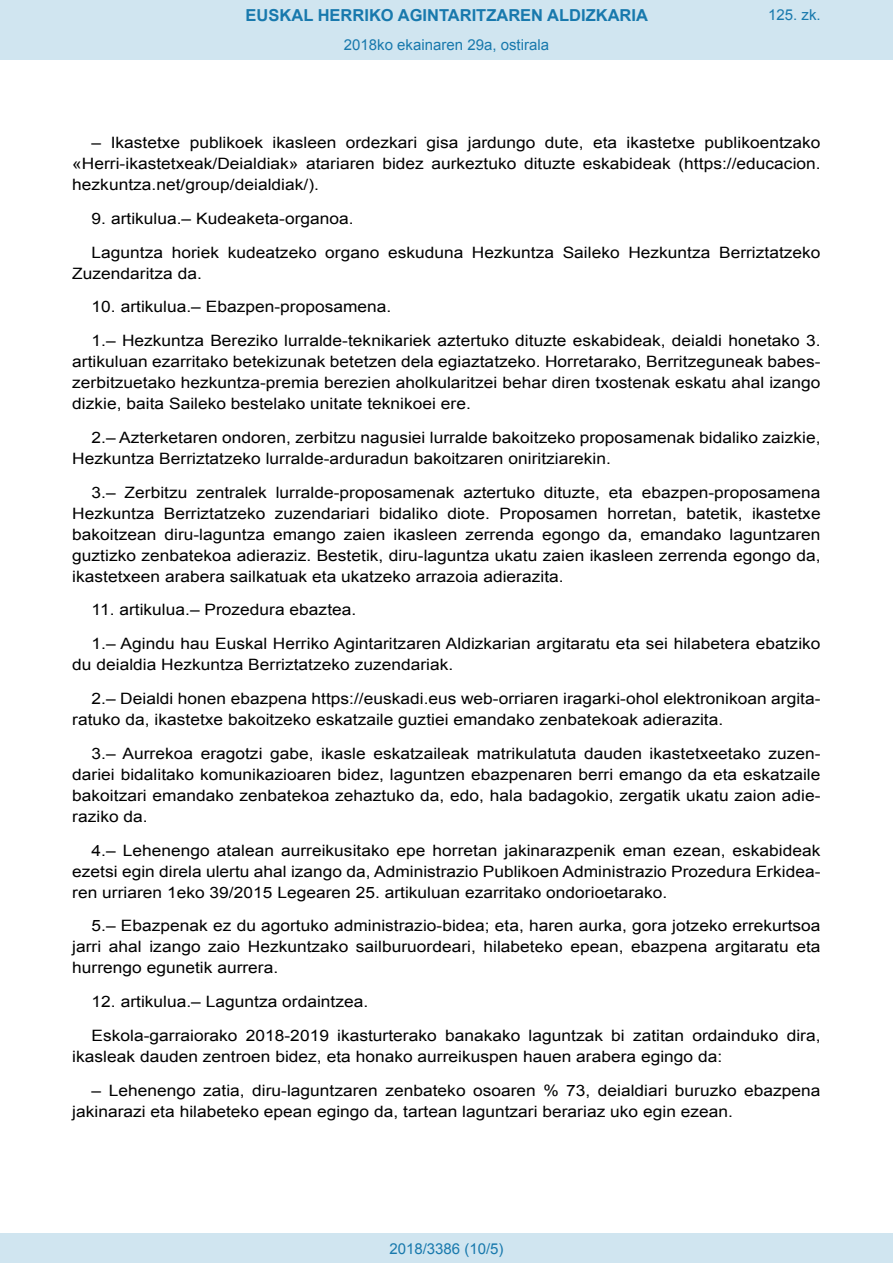
<style>
.page{position:relative;width:893px;height:1263px;background:#fff}
.page>*{position:absolute;margin:0;border:0;box-sizing:border-box;transform-origin:0 0}
.t1{font:700 16.5px "Arial";color:#1879ad}
.BOPVDetalle{font:15.6px/21px "Arial";color:#000;text-align:justify;scale:1.11 1}
.Paginacion_Centro{font:15px "Arial";color:#1879ad}
</style>
<div class="page">
<div style="left:0;top:0;width:893px;height:60px;background:#d0e5f0"></div>
<div style="left:0;top:1233px;width:893px;height:30px;background:#d0e5f0"></div>
<p class="t1" style="left:246px;top:4px;width:404px">EUSKAL HERRIKO AGINTARITZAREN ALDIZKARIA</p>
<p class="Paginacion_Centro" style="left:344px;top:35px;width:207px">2018ko ekainaren 29a, ostirala</p>
<p class="Paginacion_Centro" style="left:768px;top:5px;width:54px">125. zk.</p>
<p class="BOPVDetalle" style="left:72px;top:132px;width:676px;text-indent:19px">– Ikastetxe publikoek ikasleen ordezkari gisa jardungo dute, eta ikastetxe publikoentzako «Herri-ikastetxeak/Deialdiak» atariaren bidez aurkeztuko dituzte eskabideak (https://educacion. hezkuntza.net/group/deialdiak/).</p>
<p class="BOPVDetalle" style="left:92px;top:208px;width:238px">9. artikulua.– Kudeaketa-organoa.</p>
<p class="BOPVDetalle" style="left:72px;top:242px;width:676px;text-indent:19px">Laguntza horiek kudeatzeko organo eskuduna Hezkuntza Saileko Hezkuntza Berriztatzeko<br>Zuzendaritza da.</p>
<p class="BOPVDetalle" style="left:92px;top:297px;width:272px">10. artikulua.– Ebazpen-proposamena.</p>
<p class="BOPVDetalle" style="left:72px;top:330px;width:676px;text-indent:19px">1.– Hezkuntza Bereziko lurralde-teknikariek aztertuko dituzte eskabideak, deialdi honetako 3. artikuluan ezarritako betekizunak betetzen dela egiaztatzeko. Horretarako, Berritzeguneak babes&shy;zerbitzuetako hezkuntza-premia berezien aholkularitzei behar diren txostenak eskatu ahal izango dizkie, baita Saileko bestelako unitate teknikoei ere.</p>
<p class="BOPVDetalle" style="left:72px;top:427px;width:676px;text-indent:19px">2.– Azterketaren ondoren, zerbitzu nagusiei lurralde bakoitzeko proposamenak bidaliko zaizkie,<br>Hezkuntza Berriztatzeko lurralde-arduradun bakoitzaren oniritziarekin.</p>
<p class="BOPVDetalle" style="left:72px;top:482px;width:676px;text-indent:19px">3.– Zerbitzu zentralek lurralde-proposamenak aztertuko dituzte, eta ebazpen-proposamena Hezkuntza Berriztatzeko zuzendariari bidaliko diote. Proposamen horretan, batetik, ikastetxe bakoitzean diru-laguntza emango zaien ikasleen zerrenda egongo da, emandako laguntzaren guztizko zenbatekoa adieraziz. Bestetik, diru-laguntza ukatu zaien ikasleen zerrenda egongo da, ikastetxeen arabera sailkatuak eta ukatzeko arrazoia adierazita.</p>
<p class="BOPVDetalle" style="left:92px;top:600px;width:240px">11. artikulua.– Prozedura ebaztea.</p>
<p class="BOPVDetalle" style="left:72px;top:633px;width:676px;text-indent:19px">1.– Agindu hau Euskal Herriko Agintaritzaren Aldizkarian argitaratu eta sei hilabetera ebatziko du deialdia Hezkuntza Berriztatzeko zuzendariak.</p>
<p class="BOPVDetalle" style="left:72px;top:688px;width:676px;text-indent:19px">2.– Deialdi honen ebazpena https://euskadi.eus web-orriaren iragarki-ohol elektronikoan argita&shy;ratuko da, ikastetxe bakoitzeko eskatzaile guztiei emandako zenbatekoak adierazita.</p>
<p class="BOPVDetalle" style="left:72px;top:743px;width:676px;text-indent:19px">3.– Aurrekoa eragotzi gabe, ikasle eskatzaileak matrikulatuta dauden ikastetxeetako zuzen&shy;dariei bidalitako komunikazioaren bidez, laguntzen ebazpenaren berri emango da eta eskatzaile bakoitzari emandako zenbatekoa zehaztuko da, edo, hala badagokio, zergatik ukatu zaion adie&shy;raziko da.</p>
<p class="BOPVDetalle" style="left:72px;top:840px;width:676px;text-indent:19px">4.– Lehenengo atalean aurreikusitako epe horretan jakinarazpenik eman ezean, eskabideak ezetsi egin direla ulertu ahal izango da, Administrazio Publikoen Administrazio Prozedura Erkidea&shy;ren urriaren 1eko 39/2015 Legearen 25. artikuluan ezarritako ondorioetarako.</p>
<p class="BOPVDetalle" style="left:72px;top:915px;width:676px;text-indent:19px">5.– Ebazpenak ez du agortuko administrazio-bidea; eta, haren aurka, gora jotzeko errekurtsoa jarri ahal izango zaio Hezkuntzako sailburuordeari, hilabeteko epean, ebazpena argitaratu eta hurrengo egunetik aurrera.</p>
<p class="BOPVDetalle" style="left:92px;top:991px;width:251px">12. artikulua.– Laguntza ordaintzea.</p>
<p class="BOPVDetalle" style="left:72px;top:1025px;width:676px;text-indent:19px">Eskola-garraiorako 2018-2019 ikasturterako banakako laguntzak bi zatitan ordainduko dira, ikasleak dauden zentroen bidez, eta honako aurreikuspen hauen arabera egingo da:</p>
<p class="BOPVDetalle" style="left:72px;top:1080px;width:676px;text-indent:19px">– Lehenengo zatia, diru-laguntzaren zenbateko osoaren % 73, deialdiari buruzko ebazpena jakinarazi eta hilabeteko epean egingo da, tartean laguntzari berariaz uko egin ezean.</p>
<p class="Paginacion_Centro" style="left:389px;top:1238px;width:116px">2018/3386 (10/5)</p>
</div>
